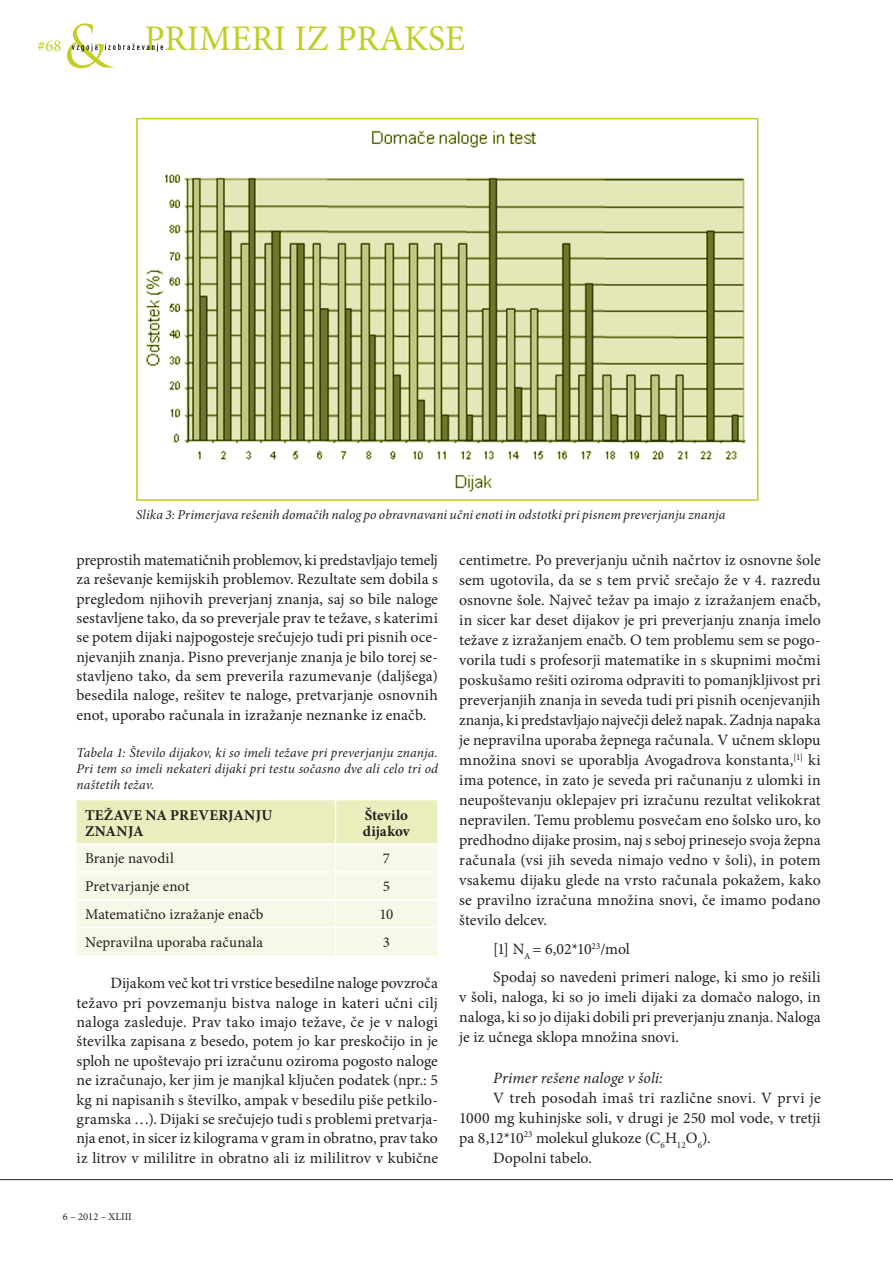
<style>
.page{position:relative;width:893px;height:1263px;background:#fff}
.page>*{position:absolute;margin:0;border:0;box-sizing:border-box;transform-origin:0 0}
.t1{font:36px "Minion Pro";color:#c1ce23}
.t2{font:16.5px "Minion Pro";color:#c1ce23}
.t3{font:15.75px/20px "Minion Pro";letter-spacing:.005em;color:#231f20;text-align:justify}
.t4{font:15.75px "Minion Pro";letter-spacing:.025em;color:#231f20}
.t5{font:italic 15.75px "Minion Pro";letter-spacing:.005em;color:#231f20}
.t6{font:15px "Minion Pro";letter-spacing:.005em;color:#231f20}
.t7{font:700 15px/15.8px "Minion Pro";letter-spacing:.015em;color:#231f20}
.t8{font:italic 13.5px/16.4px "Minion Pro";letter-spacing:.01em;color:#231f20;text-align:justify}
.t9{font:10.5px "Minion Pro";color:#231f20}
</style>
<div class="page">
<hr style="left:0;top:1179px;width:893px;height:1px;background:#231f20">
<svg style="left:67px;top:23px;width:96px;height:45px"></svg>
<svg style="left:77px;top:800px;width:360px;height:156px"></svg>
<img style="left:146px;top:130px;width:600px;height:362px">
<div style="left:136px;top:118px;width:622px;height:383px;border:2px solid #c1ce23"></div>
<p class="t2" style="left:38px;top:35px;width:25px">#68</p>
<h1 class="t1" style="left:144px;top:14px;width:322px">PRIMERI IZ PRAKSE</h1>
<p class="t8" style="left:136px;top:506px;width:591px">Slika 3: Primerjava rešenih domačih nalog po obravnavani učni enoti in odstotki pri pisnem preverjanju znanja</p>
<p class="t3" style="left:77px;top:550px;width:363px;line-height:19.4px">preprostih matematičnih problemov, ki predstavljajo temelj za reševanje kemijskih problemov. Rezultate sem dobila s pregledom njihovih preverjanj znanja, saj so bile naloge sestavljene tako, da so preverjale prav te težave, s katerimi se potem dijaki najpogosteje srečujejo tudi pri pisnih oce&shy;njevanjih znanja. Pisno preverjanje znanja je bilo torej se&shy;stavljeno tako, da sem preverila razumevanje (daljšega) besedila naloge, rešitev te naloge, pretvarjanje osnovnih enot, uporabo računala in izražanje neznanke iz enačb.</p>
<p class="t8" style="left:77px;top:744px;width:363px">Tabela 1: Število dijakov, ki so imeli težave pri preverjanju znanja.<br>Pri tem so imeli nekateri dijaki pri testu sočasno dve ali celo tri od naštetih težav.</p>
<p class="t7" style="left:85px;top:807px;width:189px">TEŽAVE NA PREVERJANJU<br>ZNANJA</p>
<p class="t7" style="left:363px;top:807px;width:48px">Število dijakov</p>
<p class="t6" style="left:85px;top:848px;width:90px">Branje navodil</p>
<p class="t6" style="left:383px;top:848px;width:9px">7</p>
<p class="t6" style="left:85px;top:876px;width:106px">Pretvarjanje enot</p>
<p class="t6" style="left:383px;top:876px;width:9px">5</p>
<p class="t6" style="left:85px;top:904px;width:180px">Matematično izražanje enačb</p>
<p class="t6" style="left:379px;top:904px;width:15px">10</p>
<p class="t6" style="left:85px;top:932px;width:180px">Nepravilna uporaba računala</p>
<p class="t6" style="left:383px;top:932px;width:9px">3</p>
<p class="t3" style="left:77px;top:974px;width:363px;line-height:19.4px;text-indent:34px">Dijakom več kot tri vrstice besedilne naloge povzroča težavo pri povzemanju bistva naloge in kateri učni cilj naloga zasleduje. Prav tako imajo težave, če je v nalogi številka zapisana z besedo, potem jo kar preskočijo in je sploh ne upoštevajo pri izračunu oziroma pogosto naloge ne izračunajo, ker jim je manjkal ključen podatek (npr.: 5 kg ni napisanih s številko, ampak v besedilu piše petkilo&shy;gramska …). Dijaki se srečujejo tudi s problemi pretvarja&shy;nja enot, in sicer iz kilograma v gram in obratno, prav tako iz litrov v mililitre in obratno ali iz mililitrov v kubične</p>
<p class="t3" style="left:459px;top:550px;width:363px">centimetre. Po preverjanju učnih načrtov iz osnovne šole sem ugotovila, da se s tem prvič srečajo že v 4. razredu osnovne šole. Največ težav pa imajo z izražanjem enačb, in sicer kar deset dijakov je pri preverjanju znanja imelo težave z izražanjem enačb. O tem problemu sem se pogo&shy;vorila tudi s profesorji matematike in s skupnimi močmi poskušamo rešiti oziroma odpraviti to pomanjkljivost pri preverjanjih znanja in seveda tudi pri pisnih ocenjevanjih znanja, ki predstavljajo največji delež napak. Zadnja napaka je nepravilna uporaba žepnega računala. V učnem sklopu množina snovi se uporablja Avogadrova konstanta,<sup>[1]</sup> ki ima potence, in zato je seveda pri računanju z ulomki in neupoštevanju oklepajev pri izračunu rezultat velikokrat nepravilen. Temu problemu posvečam eno šolsko uro, ko predhodno dijake prosim, naj s seboj prinesejo svoja žepna računala (vsi jih seveda nimajo vedno v šoli), in potem vsakemu dijaku glede na vrsto računala pokažem, kako se pravilno izračuna množina snovi, če imamo podano število delcev.</p>
<p class="t3" style="left:493px;top:935px;width:329px;line-height:28.5px">[1] N<sub>A</sub> = 6,02*10<sup>23</sup>/mol<br>Spodaj so navedeni primeri naloge, ki smo jo rešili</p>
<p class="t3" style="left:459px;top:987px;width:363px">v šoli, naloga, ki so jo imeli dijaki za domačo nalogo, in naloga, ki so jo dijaki dobili pri preverjanju znanja. Naloga je iz učnega sklopa množina snovi.</p>
<p class="t5" style="left:493px;top:1067px;width:171px">Primer rešene naloge v šoli:</p>
<p class="t4" style="left:493px;top:1087px;width:329px">V treh posodah imaš tri različne snovi. V prvi je</p>
<p class="t3" style="left:459px;top:1107px;width:363px">1000 mg kuhinjske soli, v drugi je 250 mol vode, v tretji</p>
<p class="t3" style="left:459px;top:1128px;width:253px">pa 8,12*10<sup>23</sup> molekul glukoze (C<sub>6</sub>H<sub>12</sub>O<sub>6</sub>).</p>
<p class="t3" style="left:493px;top:1148px;width:100px">Dopolni tabelo.</p>
<p class="t9" style="left:63px;top:1210px;width:70px">6 – 2012 – XLIII</p>
</div>
